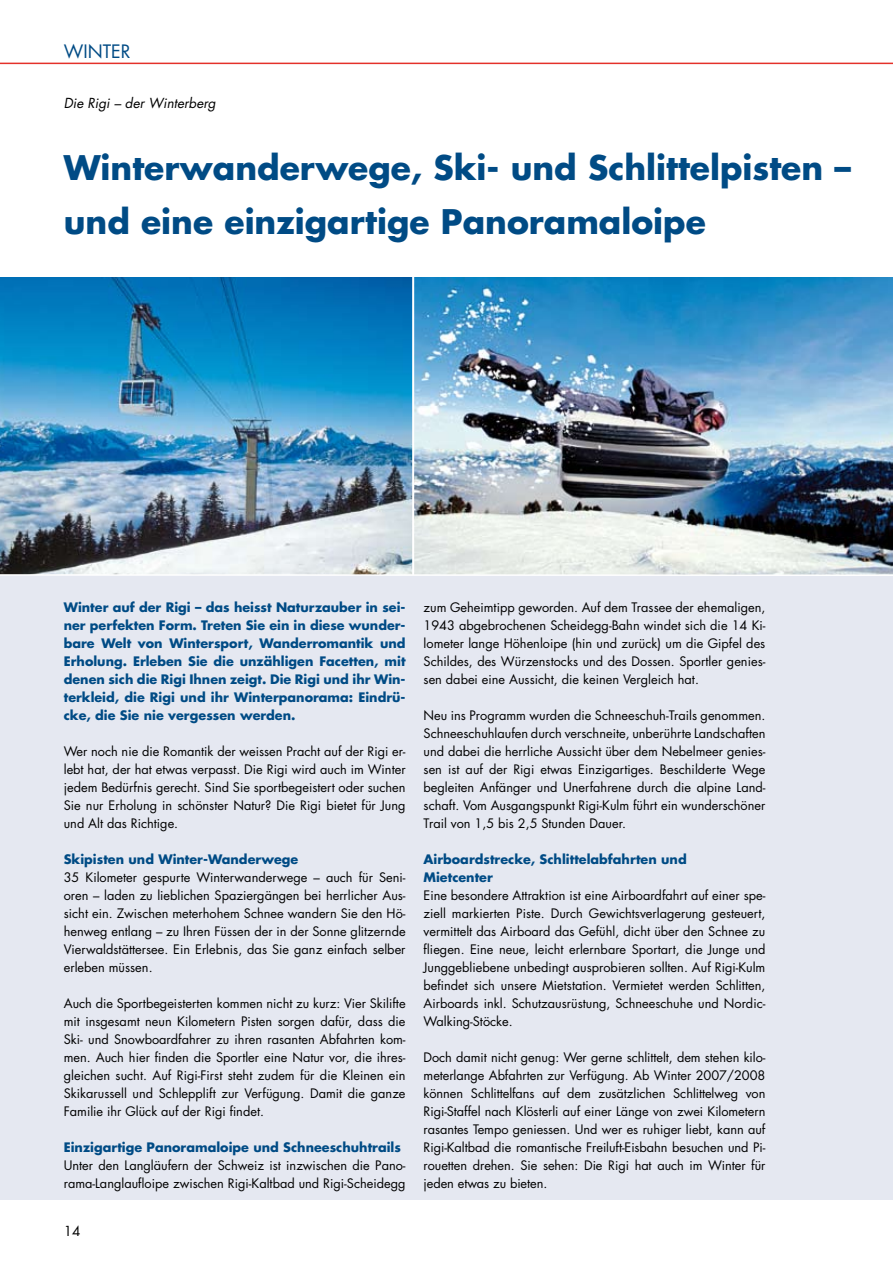
<style>
.page{position:relative;width:893px;height:1263px;background:#fff}
.page>*{position:absolute;margin:0;border:0;box-sizing:border-box;transform-origin:0 0}
.t1{font:700 33px/54px "Futura";color:#004b85}
.t2{font:18px "Futura";color:#004b85}
.t3{font:italic 13.5px "Futura";color:#000}
.t4{font:13.5px "Futura";color:#000}
.t5{font:12.75px/18px "Futura";color:#000;text-align:justify}
.t6{font:700 12.75px/18px "Futura";color:#004b85;text-align:justify}
</style>
<div class="page">
<div style="left:0;top:575px;width:893px;height:624px;background:#e5e8f1"></div>
<hr style="left:0;top:63px;width:893px;height:1px;background:#e4312a">
<img style="left:0;top:277px;width:893px;height:296px">
<hr style="left:412px;top:270px;width:2px;height:305px;background:#fff">
<svg style="left:0;top:573px;width:893px;height:3px"></svg>
<h2 class="t2" style="left:64px;top:38px;width:68px">WINTER</h2>
<p class="t3" style="left:64px;top:94px;width:153px">Die Rigi – der Winterberg</p>
<h1 class="t1" style="left:64px;top:140px;width:789px">Winterwanderwege, Ski- und Schlittelpisten – und eine einzigartige Panoramaloipe</h1>
<p class="t6" style="left:64px;top:598px;width:343px">Winter auf der Rigi – das heisst Naturzauber in sei&shy;ner perfekten Form. Treten Sie ein in diese wunder&shy;bare Welt von Wintersport, Wanderromantik und Erholung. Erleben Sie die unzähligen Facetten, mit denen sich die Rigi Ihnen zeigt. Die Rigi und ihr Win&shy;terkleid, die Rigi und ihr Winterpanorama: Eindrü&shy;cke, die Sie nie vergessen werden.</p>
<p class="t5" style="left:64px;top:742px;width:343px">Wer noch nie die Romantik der weissen Pracht auf der Rigi er&shy;lebt hat, der hat etwas verpasst. Die Rigi wird auch im Winter jedem Bedürfnis gerecht. Sind Sie sportbegeistert oder suchen Sie nur Erholung in schönster Natur? Die Rigi bietet für Jung und Alt das Richtige.</p>
<p class="t6" style="left:64px;top:850px;width:236px">Skipisten und Winter-Wanderwege</p>
<p class="t5" style="left:64px;top:868px;width:343px">35 Kilometer gespurte Winterwanderwege – auch für Seni&shy;oren – laden zu lieblichen Spaziergängen bei herrlicher Aus&shy;sicht ein. Zwischen meterhohem Schnee wandern Sie den Hö&shy;henweg entlang – zu Ihren Füssen der in der Sonne glitzernde Vierwaldstättersee. Ein Erlebnis, das Sie ganz einfach selber erleben müssen.</p>
<p class="t5" style="left:64px;top:994px;width:343px">Auch die Sportbegeisterten kommen nicht zu kurz: Vier Skilifte mit insgesamt neun Kilometern Pisten sorgen dafür, dass die Ski- und Snowboardfahrer zu ihren rasanten Abfahrten kom&shy;men. Auch hier finden die Sportler eine Natur vor, die ihres&shy;gleichen sucht. Auf Rigi-First steht zudem für die Kleinen ein Skikarussell und Schlepplift zur Verfügung. Damit die ganze Familie ihr Glück auf der Rigi findet.</p>
<p class="t6" style="left:64px;top:1138px;width:339px">Einzigartige Panoramaloipe und Schneeschuhtrails</p>
<p class="t5" style="left:64px;top:1156px;width:343px">Unter den Langläufern der Schweiz ist inzwischen die Pano&shy;rama-Langlaufloipe zwischen Rigi-Kaltbad und Rigi-Scheidegg</p>
<p class="t4" style="left:64px;top:1222px;width:17px">14</p>
<p class="t5" style="left:424px;top:598px;width:343px">zum Geheimtipp geworden. Auf dem Trassee der ehemaligen, 1943 abgebrochenen Scheidegg-Bahn windet sich die 14 Ki&shy;lometer lange Höhenloipe (hin und zurück) um die Gipfel des Schildes, des Würzenstocks und des Dossen. Sportler genies&shy;sen dabei eine Aussicht, die keinen Vergleich hat.</p>
<p class="t5" style="left:424px;top:706px;width:343px">Neu ins Programm wurden die Schneeschuh-Trails genom- men.<br>Schneeschuhlaufen durch verschneite, unberührte Landschaften und dabei die herrliche Aussicht über dem Nebelmeer genies&shy;sen ist auf der Rigi etwas Einzigartiges. Be--schilderte Wege begleiten Anfänger und Unerfahrene durch die alpine Land&shy;schaft. Vom Ausgangspunkt Rigi-Kulm führt ein wunderschöner Trail von 1,5 bis 2,5 Stunden Dauer.-</p>
<p class="t6" style="left:424px;top:850px;width:265px">Airboardstrecke, Schlittelabfahrten und<br>Mietcenter</p>
<p class="t5" style="left:424px;top:886px;width:343px">Eine besondere Attraktion ist eine Airboardfahrt auf einer spe&shy;ziell markierten Piste. Durch Gewichtsverlagerung gesteuert, vermittelt das Airboard das Gefühl, dicht über den Schnee zu fliegen. Eine neue, leicht erlernbare Sportart, die Junge und Junggebliebene unbedingt ausprobieren sollten. Auf Rigi-Kulm befindet sich unsere Mietstation. Vermietet werden Schlitten, Airboards inkl. Schutzausrüstung, Schneeschuhe und Nordic-Walking-Stöcke.</p>
<p class="t5" style="left:424px;top:1048px;width:343px">Doch damit nicht genug: Wer gerne schlittelt, dem stehen kilo&shy;meterlange Abfahrten zur Verfügung. Ab Winter 2007/2008 können Schlittelfans auf dem zusätzlichen Schlittelweg von Rigi-Staffel nach Klösterli auf einer Länge von zwei Kilometern rasantes Tempo geniessen. Und wer es ruhiger liebt, kann auf Rigi-Kaltbad die romantische Freiluft-Eisbahn besuchen und Pi&shy;rouetten drehen. Sie sehen: Die Rigi hat auch im Winter für jeden etwas zu bieten.-</p>
</div>
